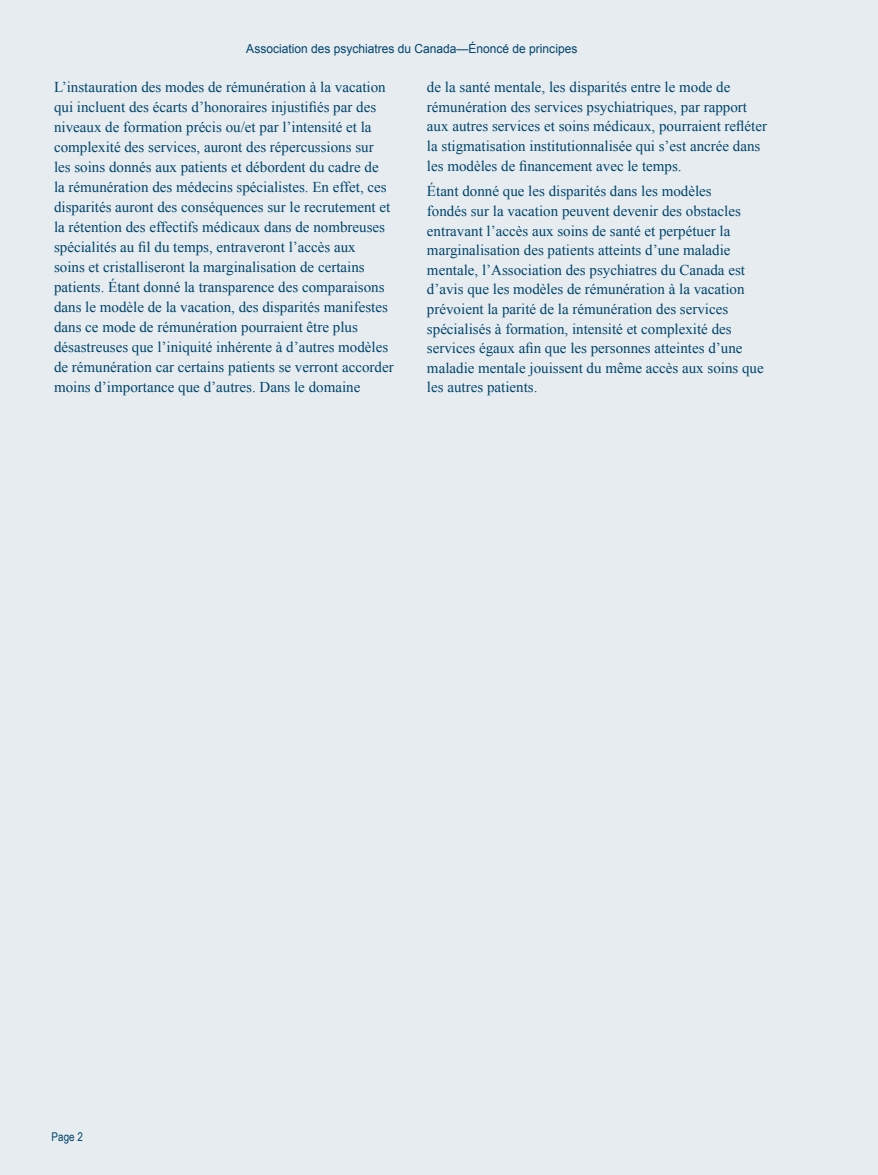
<style>
.page{position:relative;width:878px;height:1175px;background:#fff}
.page>*{position:absolute;margin:0;border:0;box-sizing:border-box;transform-origin:0 0}
.t1{font:15px/20px "Times New Roman";color:#00446a}
.t2{font:12.45px "Arial";color:#00446a;scale:.96 1}
.t3{font:12px "Arial Narrow";color:#00446a}
</style>
<div class="page">
<div style="left:0;top:0;width:878px;height:1174px;background:#e6ecf0"></div>
<p class="t2" style="left:246px;top:41px;width:346px">Association des psychiatres du Canada—Énoncé de principes</p>
<p class="t1" style="left:54px;top:77px;width:341px">L’instauration des modes de rémunération à la vacation qui incluent des écarts d’honoraires injustifiés par des niveaux de formation précis ou/et par l’intensité et la complexité des services, auront des répercussions sur les soins donnés aux patients et débordent du cadre de<br>la rémunération des médecins spécialistes. En effet, ces disparités auront des conséquences sur le recrutement et la rétention des effectifs médicaux dans de nombreuses spécialités au fil du temps, entraveront l’accès aux<br>soins et cristalliseront la marginalisation de certains patients. Étant donné la transparence des comparaisons dans le modèle de la vacation, des disparités manifestes dans ce mode de rémunération pourraient être plus désastreuses que l’iniquité inhérente à d’autres modèles de rémunération car certains patients se verront accorder moins d’importance que d’autres. Dans le domaine</p>
<p class="t1" style="left:427px;top:77px;width:341px">de la santé mentale, les disparités entre le mode de rémunération des services psychiatriques, par rapport aux autres services et soins médicaux, pourraient refléter la stigmatisation institutionnalisée qui s’est ancrée dans les modèles de financement avec le temps.</p>
<p class="t1" style="left:427px;top:181px;width:338px">Étant donné que les disparités dans les modèles<br>fondés sur la vacation peuvent devenir des obstacles entravant l’accès aux soins de santé et perpétuer la marginalisation des patients atteints d’une maladie mentale, l’Association des psychiatres du Canada est d’avis que les modèles de rémunération à la vacation prévoient la parité de la rémunération des services spécialisés à formation, intensité et complexité des services égaux afin que les personnes atteintes d’une maladie mentale jouissent du même accès aux soins que les autres patients.</p>
<p class="t3" style="left:52px;top:1127px;width:33px">Page 2</p>
</div>
